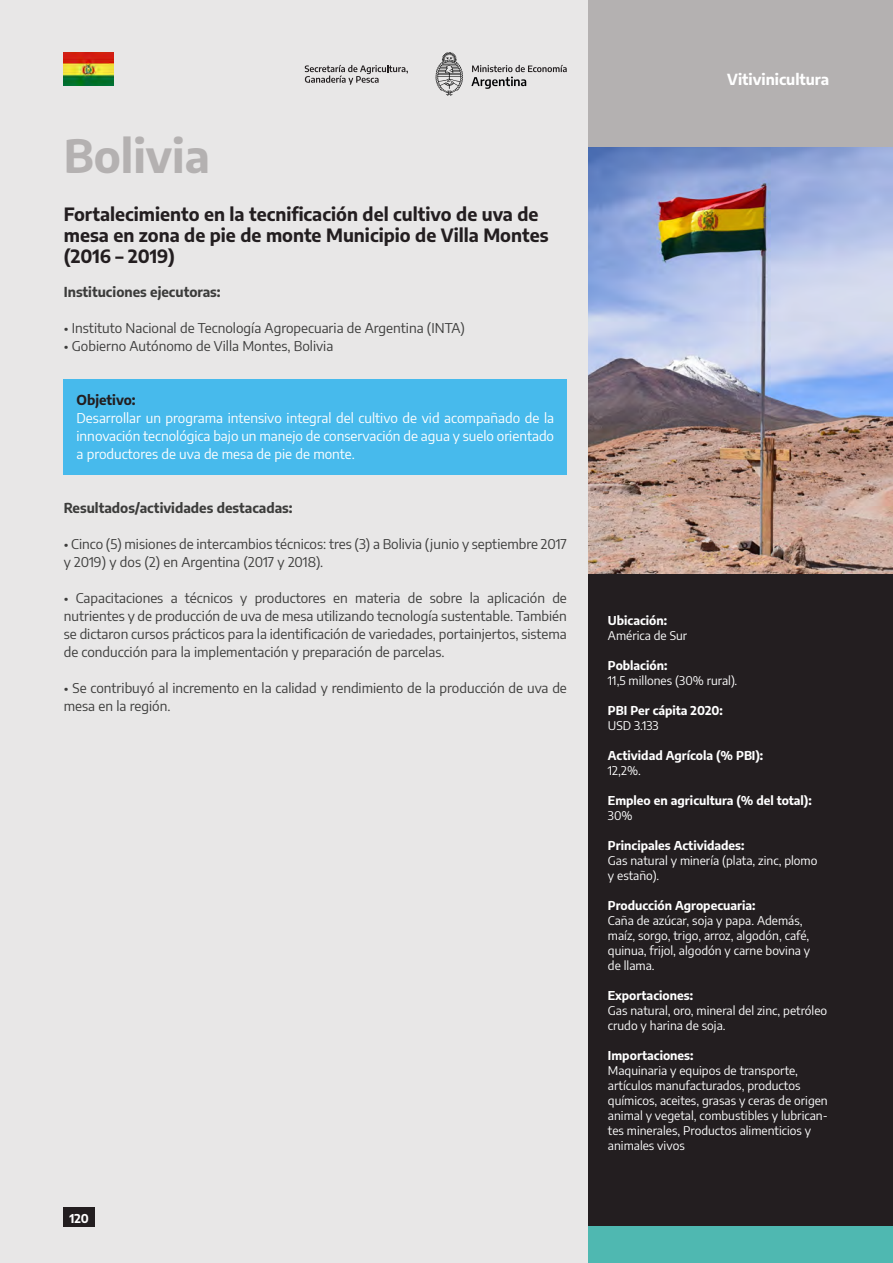
<style>
.page{position:relative;width:893px;height:1263px;background:#e8e7e7}
.page>*{position:absolute;margin:0;border:0;box-sizing:border-box;transform-origin:0 0}
.t1{font:700 45px "Encode Sans";color:#b4b1b1}
.t2{font:700 18px/21px "Encode Sans";color:#231e20}
.t3{font:700 15px "Encode Sans";color:#fff}
.t4{font:13.5px/18px "Encode Sans";color:#3c3c3b}
.t5{font:13.5px/18px "Encode Sans";color:#fff;text-align:justify}
.t6{font:700 13.5px "Encode Sans";color:#3c3c3b}
.t7{font:700 13.5px "Encode Sans";color:#231e20}
.t8{font:12px/15px "Encode Sans";color:#fff}
.t9{font:700 12px "Encode Sans";color:#fff}
</style>
<div class="page">
<div style="left:64px;top:1208px;width:31px;height:19px;background:#231e20"></div>
<svg style="left:436px;top:52px;width:27px;height:44px"></svg>
<svg style="left:305px;top:65px;width:103px;height:20px"></svg>
<svg style="left:471px;top:65px;width:96px;height:24px"></svg>
<div style="left:588px;top:559px;width:305px;height:673px;background:#231e20"></div>
<div style="left:588px;top:1227px;width:305px;height:36px;background:#4fb8b1"></div>
<div style="left:64px;top:379px;width:503px;height:96px;background:#47baec"></div>
<img style="left:588px;top:147px;width:305px;height:427px">
<img style="left:64px;top:53px;width:49px;height:32px">
<div style="left:588px;top:0;width:305px;height:147px;background:#b4b1b1"></div>
<h1 class="t1" style="left:64px;top:123px;width:148px">Bolivia</h1>
<h2 class="t2" style="left:64px;top:202px;width:486px">Fortalecimiento en la tecnificación del cultivo de uva de mesa en zona de pie de monte Municipio de Villa Montes (2016 – 2019)</h2>
<p class="t6" style="left:64px;top:282px;width:158px">Instituciones ejecutoras:</p>
<p class="t4" style="left:64px;top:319px;width:403px">• Instituto Nacional de Tecnología Agropecuaria de Argentina (INTA)</p>
<p class="t4" style="left:64px;top:337px;width:271px">• Gobierno Autónomo de Villa Montes, Bolivia</p>
<p class="t7" style="left:77px;top:390px;width:61px">Objetivo:</p>
<p class="t5" style="left:77px;top:409px;width:479px">Desarrollar un programa intensivo integral del cultivo de vid acompañado de la innovación tecnológica bajo un manejo de conservación de agua y suelo orientado a productores de uva de mesa de pie de monte.</p>
<p class="t6" style="left:64px;top:498px;width:230px">Resultados/actividades destacadas:</p>
<p class="t4" style="left:64px;top:535px;width:505px">• Cinco (5) misiones de intercambios técnicos: tres (3) a Bolivia (junio y septiembre 2017 y 2019) y dos (2) en Argentina (2017 y 2018).</p>
<p class="t4" style="left:64px;top:589px;width:505px;text-align:justify">• Capacitaciones a técnicos y productores en materia de sobre la aplicación de nutrientes y de producción de uva de mesa utilizando tecnología sustentable. También se dictaron cursos prácticos para la identificación de variedades, portainjertos, sistema de conducción para la implementación y preparación de parcelas.</p>
<p class="t4" style="left:64px;top:679px;width:505px">• Se contribuyó al incremento en la calidad y rendimiento de la producción de uva de mesa en la región.</p>
<p class="t9" style="left:70px;top:1209px;width:21px">120</p>
<p class="t3" style="left:727px;top:68px;width:103px">Vitivinicultura</p>
<p class="t9" style="left:608px;top:612px;width:61px">Ubicación:</p>
<p class="t8" style="left:608px;top:628px;width:81px">América de Sur</p>
<p class="t9" style="left:608px;top:657px;width:61px">Población:</p>
<p class="t8" style="left:608px;top:673px;width:131px">11,5 millones (30% rural).</p>
<p class="t9" style="left:608px;top:702px;width:116px">PBI Per cápita 2020:</p>
<p class="t8" style="left:608px;top:718px;width:52px">USD 3.133</p>
<p class="t9" style="left:608px;top:747px;width:157px">Actividad Agrícola (% PBI):</p>
<p class="t8" style="left:608px;top:763px;width:34px">12,2%.</p>
<p class="t9" style="left:608px;top:792px;width:205px">Empleo en agricultura (% del total):</p>
<p class="t8" style="left:608px;top:808px;width:26px">30%</p>
<p class="t9" style="left:608px;top:837px;width:138px">Principales Actividades:</p>
<p class="t8" style="left:608px;top:853px;width:211px">Gas natural y minería (plata, zinc, plomo y estaño).</p>
<p class="t9" style="left:608px;top:897px;width:149px">Producción Agropecuaria:</p>
<p class="t8" style="left:608px;top:913px;width:204px">Caña de azúcar, soja y papa. Además, maíz, sorgo, trigo, arroz, algodón, café, quinua, frijol, algodón y carne bovina y de llama.</p>
<p class="t9" style="left:608px;top:987px;width:87px">Exportaciones:</p>
<p class="t8" style="left:608px;top:1003px;width:221px">Gas natural, oro, mineral del zinc, petróleo crudo y harina de soja.</p>
<p class="t9" style="left:608px;top:1047px;width:87px">Importaciones:</p>
<p class="t8" style="left:608px;top:1063px;width:221px">Maquinaria y equipos de transporte, artículos manufacturados, productos químicos, aceites, grasas y ceras de origen animal y vegetal, combustibles y lubrican&shy;tes minerales, Productos alimenticios y animales vivos</p>
</div>
